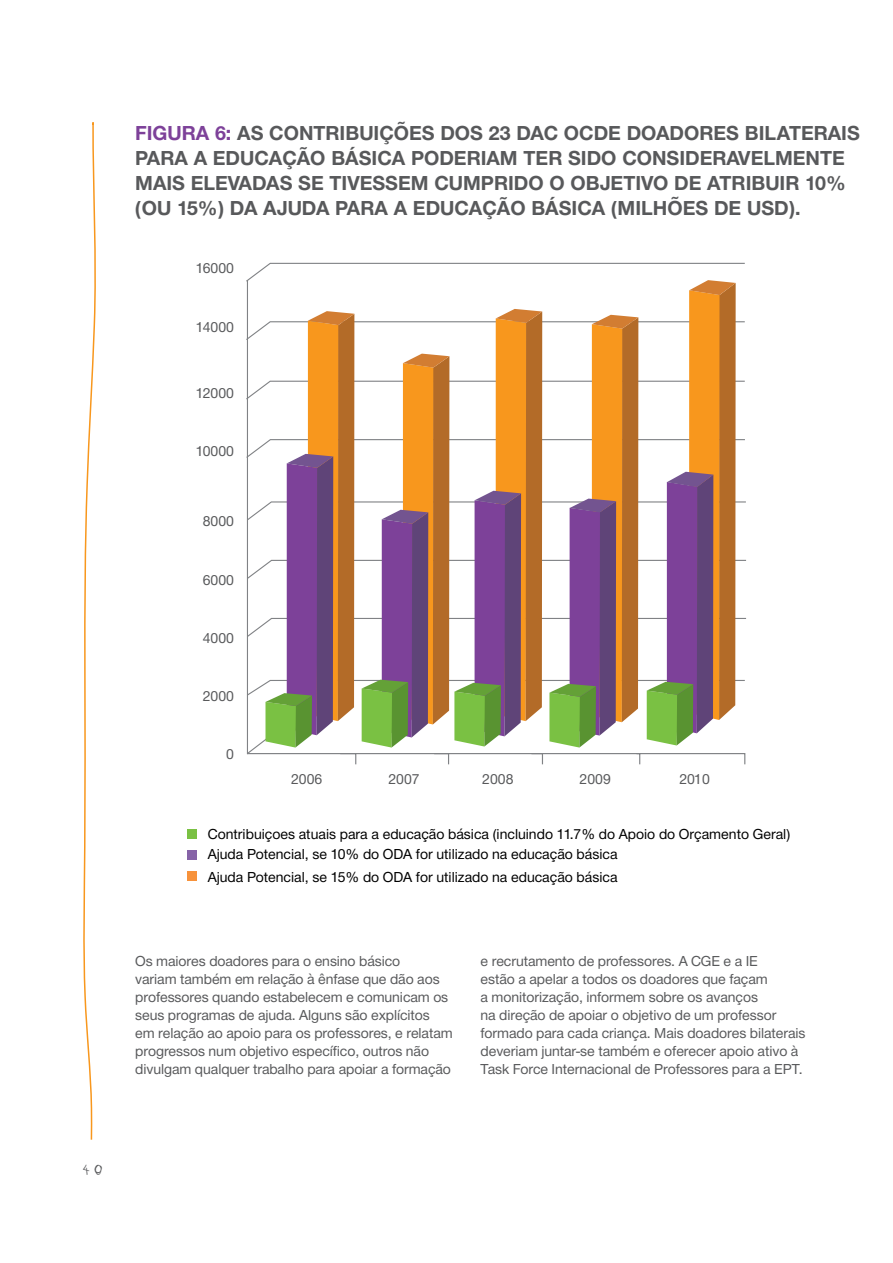
<style>
.page{position:relative;width:893px;height:1263px;background:#fff}
.page>*{position:absolute;margin:0;border:0;box-sizing:border-box;transform-origin:0 0}
.t1{font:21px/25.2px "Helvetica Neue H75";color:#58595b}
.t2{font:21px "Helvetica Neue H75";color:#7d4199}
.t3{font:15px/18px "Helvetica Neue H55";letter-spacing:-.005em;color:#58595b}
.t4{font:15px/20.9px "Helvetica Neue H55";color:#000}
.t5{font:700 13.5px "Podioti";color:#58595b}
.s1{color:#7d4199}
</style>
<div class="page">
<svg style="left:83px;top:122px;width:13px;height:1018px"></svg>
<svg style="left:246px;top:262px;width:500px;height:503px"></svg>
<div style="left:187px;top:871px;width:10px;height:10px;background:#f7923b"></div>
<div style="left:187px;top:850px;width:10px;height:10px;background:#8663a7"></div>
<div style="left:187px;top:828px;width:10px;height:10px;background:#7ac143"></div>
<h1 class="t1" style="left:135px;top:122px;width:726px;text-indent:80px"><span class="s1">6:</span> AS CONTRIBUIÇÕES DOS 23 DAC OCDE DOADORES BI LATERAIS PARA A EDUCAÇÃO BÁSICA PODERIAM TER SIDO CONSIDERAVELMENTE MAIS ELEVADAS SE TIVESSEM CUMPRIDO O OBJ ETIVO DE ATRIBUIR 10% (OU 15%) DA AJUDA PARA A EDUCAÇÃO BÁSICA (MILHÕES DE USD</h1>
<h1 class="t2" style="left:135px;top:119px;width:47px">FIGURA</h1>
<h1 class="t1" style="left:789px;top:198px;width:14px">).</h1>
<p class="t3" style="left:196px;top:261px;width:40px">16000</p>
<p class="t3" style="left:196px;top:320px;width:40px">14000</p>
<p class="t3" style="left:196px;top:385px;width:40px">12000</p>
<p class="t3" style="left:196px;top:444px;width:40px">10000</p>
<p class="t3" style="left:203px;top:513px;width:33px">8000</p>
<p class="t3" style="left:203px;top:572px;width:33px">6000</p>
<p class="t3" style="left:203px;top:630px;width:33px">4000</p>
<p class="t3" style="left:203px;top:688px;width:33px">2000</p>
<p class="t3" style="left:226px;top:746px;width:9px">0</p>
<p class="t3" style="left:291px;top:771px;width:33px">2006</p>
<p class="t3" style="left:388px;top:771px;width:33px">2007</p>
<p class="t3" style="left:482px;top:771px;width:33px">2008</p>
<p class="t3" style="left:580px;top:771px;width:33px">2009</p>
<p class="t3" style="left:679px;top:771px;width:32px">2010</p>
<p class="t4" style="left:208px;top:824px;width:584px">Contribuiçoes atuais para a educação básica (incluindo 11.7% do Apoio do Orçamento Geral)<br>Ajuda Potencial, se 10% do ODA for utilizado na educação básica</p>
<p class="t4" style="left:208px;top:867px;width:411px">Ajuda Potencial, se 15% do ODA for utilizado na educação básica</p>
<p class="t3" style="left:135px;top:953px;width:319px">Os maiores doadores para o ensino básico<br>variam também em relação à ênfase que dão aos professores quando estabelecem e comunicam os seus programas de ajuda. Alguns são explícitos em relação ao apoio para os professores, e relatam progressos num objetivo específico, outros não divulgam qualquer trabalho para apoiar a formação</p>
<p class="t3" style="left:481px;top:953px;width:327px">e recrutamento de professores. A CGE e a IE<br>estão a apelar a todos os doadores que façam<br>a monitorização, informem sobre os avanços<br>na direção de apoiar o objetivo de um professor formado para cada criança. Mais doadores bilaterais deveriam juntar-se também e oferecer apoio ativo à Task Force Internacional de Professores para a EPT.</p>
<p class="t5" style="left:81px;top:1162px;width:25px">40</p>
</div>
